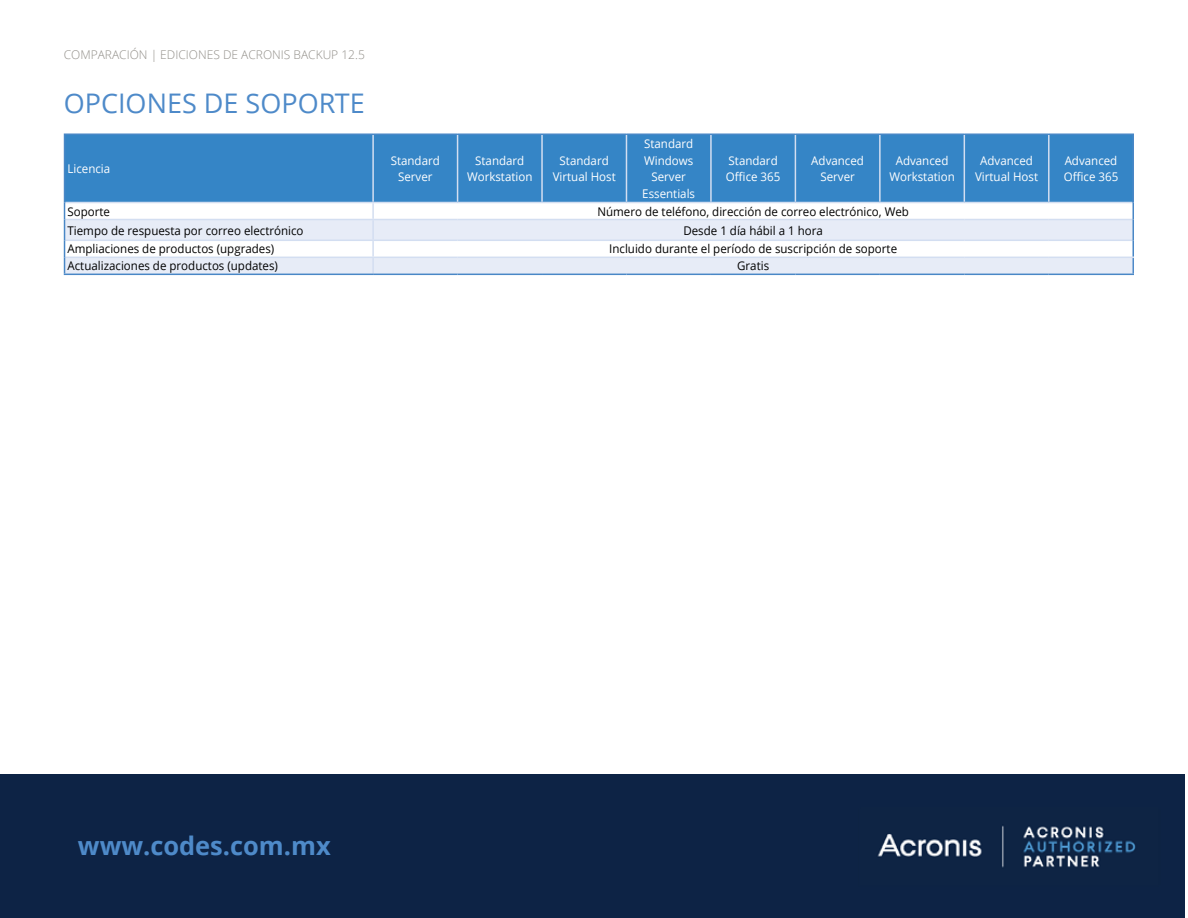
<style>
.page{position:relative;width:1188px;height:918px;background:#fff}
.page>*{position:absolute;margin:0;border:0;box-sizing:border-box;transform-origin:0 0}
.t1{font:27px "Open Sans";color:#4e8ac9}
.t2{font:700 25.35px "Open Sans";color:#4e8ac9}
.t3{font:12px "Open Sans";color:#000;scale:.96 1}
.t4{font:12px/16.5px "Open Sans";color:#fff;text-align:center;scale:.96 1}
.t5{font:300 12px "Open Sans";color:#918e88}
</style>
<div class="page">
<div style="left:0;top:774px;width:1185px;height:144px;background:#0d2345"></div>
<div style="left:65px;top:135px;width:1067px;height:67px;background:#3585c6"></div>
<svg style="left:65px;top:220px;width:1067px;height:54px;fill:#e7ecf7"></svg>
<hr style="left:372px;top:135px;width:2px;height:67px;background:#d3def1">
<hr style="left:457px;top:135px;width:1px;height:67px;background:#d3def1">
<hr style="left:541px;top:135px;width:2px;height:67px;background:#d3def1">
<hr style="left:626px;top:135px;width:1px;height:67px;background:#d3def1">
<hr style="left:710px;top:135px;width:2px;height:67px;background:#d3def1">
<hr style="left:795px;top:135px;width:1px;height:67px;background:#d3def1">
<hr style="left:879px;top:135px;width:2px;height:67px;background:#d3def1">
<hr style="left:964px;top:135px;width:1px;height:67px;background:#d3def1">
<hr style="left:1048px;top:135px;width:2px;height:67px;background:#d3def1">
<hr style="left:65px;top:202px;width:308px;height:1px;background:#d3def1">
<hr style="left:373px;top:202px;width:85px;height:1px;background:#d3def1">
<svg style="left:372px;top:203px;width:2px;height:16px"></svg>
<hr style="left:458px;top:202px;width:84px;height:1px;background:#d3def1">
<hr style="left:542px;top:202px;width:84px;height:1px;background:#d3def1">
<hr style="left:626px;top:202px;width:85px;height:1px;background:#d3def1">
<hr style="left:711px;top:202px;width:84px;height:1px;background:#d3def1">
<hr style="left:795px;top:202px;width:85px;height:1px;background:#d3def1">
<hr style="left:880px;top:202px;width:84px;height:1px;background:#d3def1">
<hr style="left:964px;top:202px;width:85px;height:1px;background:#d3def1">
<hr style="left:1049px;top:202px;width:84px;height:1px;background:#d3def1">
<hr style="left:65px;top:219px;width:308px;height:1px;background:#d3def1">
<hr style="left:373px;top:219px;width:85px;height:1px;background:#d3def1">
<hr style="left:372px;top:220px;width:2px;height:20px;background:#d3def1">
<hr style="left:458px;top:219px;width:84px;height:1px;background:#d3def1">
<hr style="left:542px;top:219px;width:84px;height:1px;background:#d3def1">
<hr style="left:626px;top:219px;width:85px;height:1px;background:#d3def1">
<hr style="left:711px;top:219px;width:84px;height:1px;background:#d3def1">
<hr style="left:795px;top:219px;width:85px;height:1px;background:#d3def1">
<hr style="left:880px;top:219px;width:84px;height:1px;background:#d3def1">
<hr style="left:964px;top:219px;width:85px;height:1px;background:#d3def1">
<hr style="left:1049px;top:219px;width:84px;height:1px;background:#d3def1">
<hr style="left:65px;top:240px;width:308px;height:1px;background:#d3def1">
<hr style="left:373px;top:240px;width:85px;height:1px;background:#d3def1">
<hr style="left:458px;top:240px;width:84px;height:1px;background:#d3def1">
<hr style="left:542px;top:240px;width:84px;height:1px;background:#d3def1">
<hr style="left:626px;top:240px;width:85px;height:1px;background:#d3def1">
<hr style="left:711px;top:240px;width:84px;height:1px;background:#d3def1">
<hr style="left:795px;top:240px;width:85px;height:1px;background:#d3def1">
<hr style="left:880px;top:240px;width:84px;height:1px;background:#d3def1">
<hr style="left:964px;top:240px;width:85px;height:1px;background:#d3def1">
<hr style="left:1049px;top:240px;width:84px;height:1px;background:#d3def1">
<hr style="left:65px;top:257px;width:308px;height:1px;background:#d3def1">
<hr style="left:373px;top:257px;width:85px;height:1px;background:#d3def1">
<svg style="left:372px;top:241px;width:2px;height:33px"></svg>
<hr style="left:458px;top:257px;width:84px;height:1px;background:#d3def1">
<hr style="left:542px;top:257px;width:84px;height:1px;background:#d3def1">
<hr style="left:626px;top:257px;width:85px;height:1px;background:#d3def1">
<hr style="left:711px;top:257px;width:84px;height:1px;background:#d3def1">
<hr style="left:795px;top:257px;width:85px;height:1px;background:#d3def1">
<hr style="left:880px;top:257px;width:84px;height:1px;background:#d3def1">
<hr style="left:964px;top:257px;width:85px;height:1px;background:#d3def1">
<hr style="left:1049px;top:257px;width:85px;height:1px;background:#d3def1">
<svg style="left:1132px;top:202px;width:2px;height:18px"></svg>
<hr style="left:1132px;top:220px;width:2px;height:20px;background:#4987c6">
<svg style="left:1132px;top:240px;width:2px;height:34px"></svg>
<hr style="left:64px;top:133px;width:309px;height:2px;background:#4987c6">
<hr style="left:64px;top:135px;width:1px;height:67px;background:#4987c6">
<hr style="left:373px;top:133px;width:85px;height:2px;background:#4987c6">
<hr style="left:458px;top:133px;width:84px;height:2px;background:#4987c6">
<hr style="left:542px;top:133px;width:84px;height:2px;background:#4987c6">
<hr style="left:626px;top:133px;width:85px;height:2px;background:#4987c6">
<hr style="left:711px;top:133px;width:84px;height:2px;background:#4987c6">
<hr style="left:795px;top:133px;width:85px;height:2px;background:#4987c6">
<hr style="left:880px;top:133px;width:84px;height:2px;background:#4987c6">
<hr style="left:964px;top:133px;width:85px;height:2px;background:#4987c6">
<hr style="left:1049px;top:133px;width:85px;height:2px;background:#4987c6">
<hr style="left:1132px;top:135px;width:2px;height:67px;background:#4987c6">
<svg style="left:64px;top:202px;width:1px;height:72px"></svg>
<hr style="left:64px;top:274px;width:309px;height:1px;background:#4987c6">
<hr style="left:373px;top:274px;width:85px;height:1px;background:#4987c6">
<hr style="left:458px;top:274px;width:84px;height:1px;background:#4987c6">
<hr style="left:542px;top:274px;width:84px;height:1px;background:#4987c6">
<hr style="left:626px;top:274px;width:85px;height:1px;background:#4987c6">
<hr style="left:711px;top:274px;width:84px;height:1px;background:#4987c6">
<hr style="left:795px;top:274px;width:85px;height:1px;background:#4987c6">
<hr style="left:880px;top:274px;width:84px;height:1px;background:#4987c6">
<hr style="left:964px;top:274px;width:85px;height:1px;background:#4987c6">
<hr style="left:1049px;top:274px;width:85px;height:1px;background:#4987c6">
<img style="left:877px;top:825px;width:259px;height:43px">
<p class="t5" style="left:64px;top:46px;width:303px">COMPARACIÓN | EDICIONES DE ACRONIS BACKUP 12.5</p>
<h1 class="t1" style="left:64px;top:84px;width:302px">OPCIONES DE SOPORTE</h1>
<p class="t4" style="left:68px;top:160px;width:46px">Licencia</p>
<p class="t4" style="left:391px;top:152px;width:53px">Standard<br>Server</p>
<p class="t4" style="left:467px;top:152px;width:70px">Standard<br>Workstation</p>
<p class="t4" style="left:553px;top:152px;width:67px">Standard<br>Virtual Host</p>
<p class="t4" style="left:642px;top:135px;width:57px">Standard<br>Windows<br>Server<br>Essentials</p>
<p class="t4" style="left:726px;top:152px;width:58px;text-align:left">Standard<br>Office 365</p>
<p class="t4" style="left:811px;top:152px;width:56px">Advanced<br>Server</p>
<p class="t4" style="left:889px;top:152px;width:70px">Advanced<br>Workstation</p>
<p class="t4" style="left:975px;top:152px;width:67px">Advanced<br>Virtual Host</p>
<p class="t4" style="left:1064px;top:152px;width:58px;text-align:left">Advanced<br>Office 365</p>
<p class="t3" style="left:68px;top:203px;width:46px">Soporte</p>
<p class="t3" style="left:597px;top:203px;width:326px">Número de teléfono, dirección de correo electrónico, Web</p>
<p class="t3" style="left:68px;top:222px;width:247px">Tiempo de respuesta por correo electrónico</p>
<p class="t3" style="left:683px;top:222px;width:147px">Desde 1 día hábil a 1 hora</p>
<p class="t3" style="left:68px;top:241px;width:217px">Ampliaciones de productos (upgrades)</p>
<p class="t3" style="left:609px;top:241px;width:301px">Incluido durante el período de suscripción de soporte</p>
<p class="t3" style="left:68px;top:258px;width:221px">Actualizaciones de productos (updates)</p>
<p class="t3" style="left:737px;top:258px;width:35px">Gratis</p>
<h2 class="t2" style="left:78px;top:828px;width:254px">www.codes.com.mx</h2>
</div>
